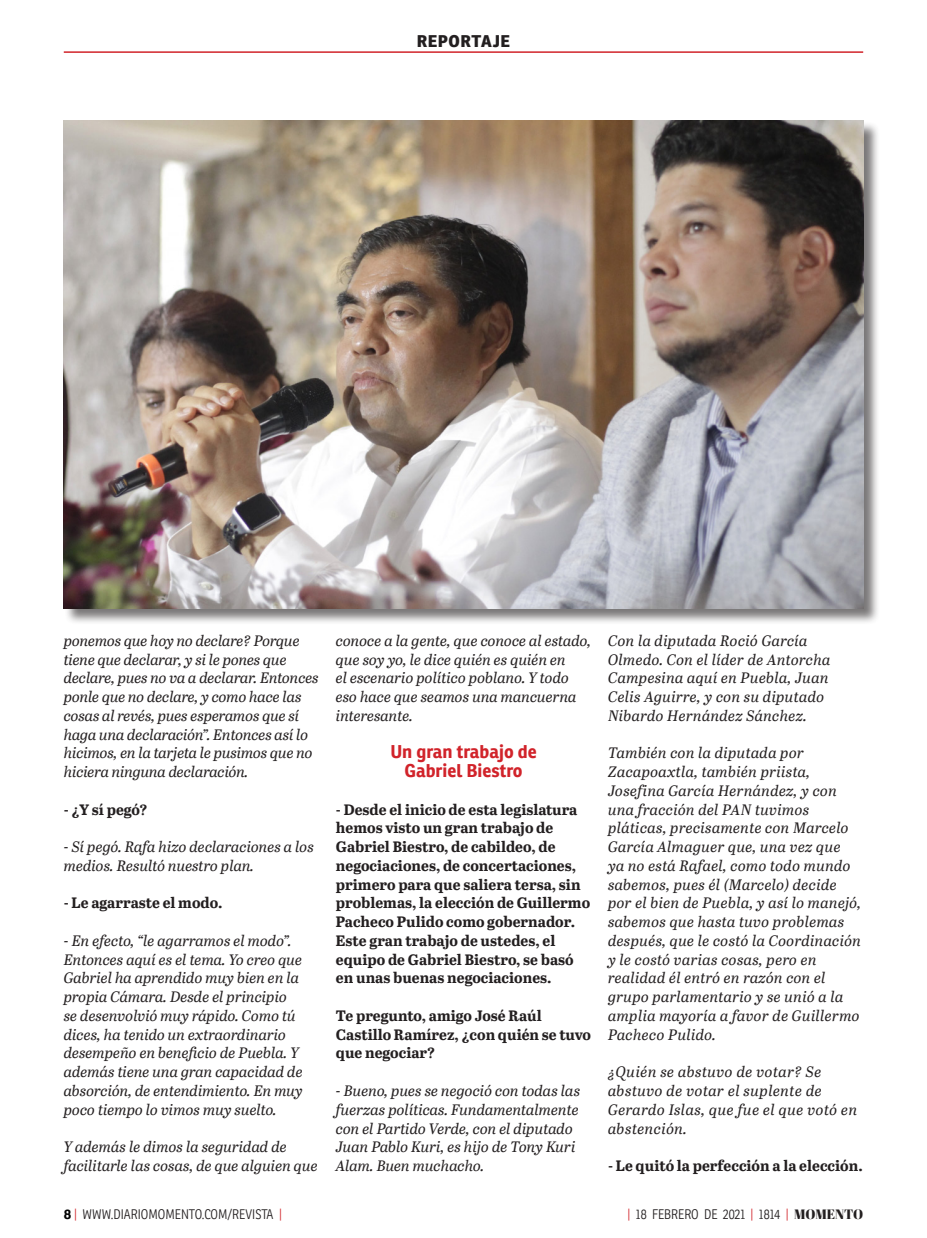
<style>
.page{position:relative;width:927px;height:1238px;background:#fff}
.page>*{position:absolute;margin:0;border:0;box-sizing:border-box;transform-origin:0 0}
.t1{font:700 18px "Ronnia";color:#d1232a}
.t2{font:800 16.5px "Ronnia";letter-spacing:.03em;color:#231f20}
.t3{font:italic 15px/18.8px "Abril Text";color:#231f20}
.t4{font:italic 15px/18.8px "Abril Text";letter-spacing:.02em;color:#231f20}
.t5{font:700 15px/18.8px "Abril Text";color:#231f20}
.t6{font:italic 15px/18.8px "Abril Text";letter-spacing:.03em;color:#231f20}
.t7{font:300 13.5px "Ronnia Cond";color:#231f20}
.s1{font-family:"Ronnia";font-weight:700;color:#000}
.s2{color:#d1232a}
.s3{font-family:"Abril Fatface";font-weight:400}
</style>
<div class="page">
<hr style="left:64px;top:51px;width:799px;height:2px;background:#d1232a">
<div style="left:64px;top:121px;width:816px;height:503px;background:#231f20;opacity:.6"></div>
<img style="left:64px;top:120px;width:799px;height:488px">
<p class="t2" style="left:417px;top:30px;width:95px">REPORTAJE</p>
<p class="t3" style="left:64px;top:630px;width:256px">ponemos que hoy no declare? Porque tiene que declarar, y si le pones que declare, pues no va a declarar. Entonces ponle que no declare, y como hace las cosas al revés, pues esperamos que sí haga una declaración”. Entonces así lo hicimos, en la tarjeta le pusimos que no hiciera ninguna declaración.</p>
<p class="t5" style="left:64px;top:799px;width:85px">- ¿Y sí pegó?</p>
<p class="t3" style="left:64px;top:836px;width:252px">- Sí pegó. Rafa hizo declaraciones a los medios. Resultó nuestro plan.</p>
<p class="t5" style="left:64px;top:892px;width:160px">- Le agarraste el modo.</p>
<p class="t3" style="left:64px;top:930px;width:241px">- En efecto, “le agarramos el modo”.<br>Entonces aquí es el tema. Yo creo que Gabriel ha aprendido muy bien en la propia Cámara. Desde el principio se desenvolvió muy rápido. Como tú dices, ha tenido un extraordinario desempeño en beneficio de Puebla. Y además tiene una gran capacidad de absorción, de entendimiento. En muy poco tiempo lo vimos muy suelto.</p>
<p class="t3" style="left:64px;top:1136px;width:255px">Y además le dimos la seguridad de facilitarle las cosas, de que alguien que</p>
<p class="t3" style="left:336px;top:630px;width:257px">conoce a la gente, que conoce al estado, que soy yo, le dice quién es quién en<br>el escenario político poblano. Y todo eso hace que seamos una mancuerna interesante.</p>
<p class="t1" style="left:390px;top:740px;width:148px">Un gran trabajo de</p>
<p class="t1" style="left:404px;top:759px;width:120px">Gabriel Biestro</p>
<p class="t5" style="left:336px;top:799px;width:256px">- Desde el inicio de esta legislatura hemos visto un gran trabajo de Gabriel Biestro, de cabildeo, de negociaciones, de concertaciones, primero para que saliera tersa, sin problemas, la elección de Guillermo Pacheco Pulido como gobernador.<br>Este gran trabajo de ustedes, el equipo de Gabriel Biestro, se basó en unas buenas negociaciones.</p>
<p class="t5" style="left:336px;top:1005px;width:257px">Te pregunto, amigo José Raúl<br>Castillo Ramírez, ¿con quién se tuvo que negociar?</p>
<p class="t3" style="left:336px;top:1080px;width:246px">- Bueno, pues se negoció con todas las fuerzas políticas. Fundamentalmente con el Partido Verde, con el diputado Juan Pablo Kuri, es hijo de Tony Kuri Alam. Buen muchacho.</p>
<p class="t4" style="left:608px;top:630px;width:224px">Con la diputada Roció García<br>Olmedo. Con el líder de Antorcha<br>Campesina aquí en Puebla, Juan<br>Celis Aguirre, y con su diputado<br>Nibardo Hernández Sánchez.</p>
<p class="t4" style="left:608px;top:743px;width:255px">También con la diputada por<br>Zacapoaxtla, también priista,<br>Josefina García Hernández, y con una fracción del PAN tuvimos pláticas, precisamente con Marcelo<br>García Almaguer que, una vez que<br>ya no está Rafael, como todo mundo sabemos, pues él (Marcelo) decide por el bien de Puebla, y así lo manejó, sabemos que hasta tuvo problemas después, que le costó la Coordinación y le costó varias cosas, pero en realidad él entró en razón con el grupo parlamentario y se unió a la amplia mayoría a favor de Guillermo<br>Pacheco Pulido.</p>
<p class="t6" style="left:608px;top:1061px;width:251px">¿Quién se abstuvo de votar? Se abstuvo de votar el suplente de<br>Gerardo Islas, que fue el que votó en abstención.</p>
<p class="t5" style="left:608px;top:1155px;width:256px">- Le quitó la perfección a la elección.</p>
<p class="t7" style="left:64px;top:1205px;width:220px"><span class="s1">8</span> <span class="s2">|</span> WWW.DIARIOMOMENTO.COM/REVISTA <span class="s2">|</span></p>
<p class="t7" style="left:628px;top:1205px;width:237px"><span class="s2">|</span> 18 FEBRERO DE 2021 <span class="s2">|</span> 1814 <span class="s2">|</span> <span class="s3">MOMENTO</span></p>
</div>
